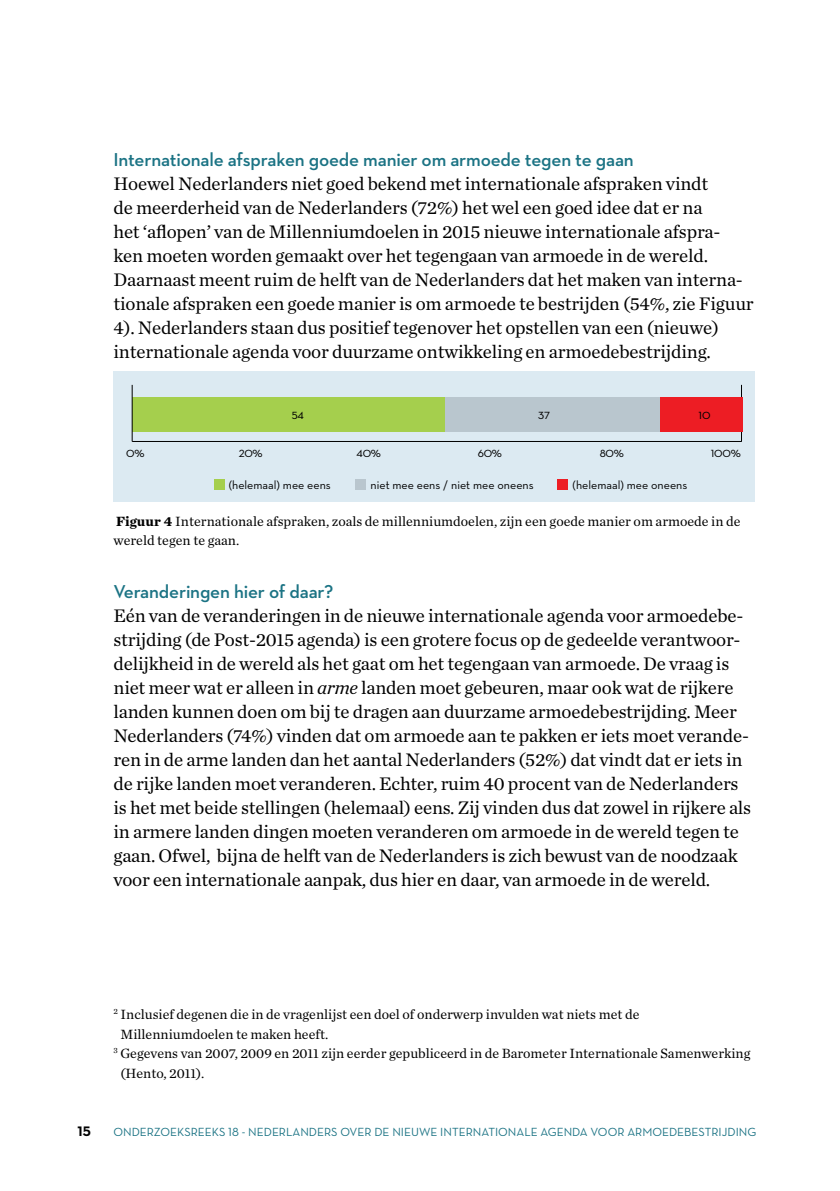
<style>
.page{position:relative;width:840px;height:1191px;background:#fff}
.page>*{position:absolute;margin:0;border:0;box-sizing:border-box;transform-origin:0 0}
.t1{font:19px/24px "Chronicle Text G1";letter-spacing:-.01em;color:#000}
.t2{font:600 19px "Neutraface 2 Text";letter-spacing:-.01em;color:#1b7384}
.t3{font:14px/19.6px "Chronicle Text G1";color:#000}
.t4{font:500 14px "Neutraface Display";letter-spacing:-.02em;color:#000}
.t5{font:700 14px "Neutraface Text";color:#000}
.t6{font:12px "Neutraface Text";color:#1b7384}
.t7{font:12px "Neutraface Text";color:#000}
.s1{font-weight:700}
.s2{font-style:italic}
</style>
<div class="page">
<div style="left:113px;top:371px;width:641px;height:131px;background:#dceaf2"></div>
<div style="left:214px;top:479px;width:10px;height:10px;background:#a5cf4d"></div>
<div style="left:355px;top:479px;width:10px;height:10px;background:#b9c6ce"></div>
<div style="left:557px;top:479px;width:10px;height:10px;background:#ed1d24"></div>
<hr style="left:132px;top:441px;width:609px;height:1px;background:#000">
<hr style="left:740px;top:385px;width:1px;height:56px;background:#000">
<div style="left:444px;top:397px;width:215px;height:35px;background:#b9c6ce"></div>
<div style="left:132px;top:397px;width:312px;height:35px;background:#a5cf4d"></div>
<div style="left:659px;top:397px;width:83px;height:35px;background:#ed1d24"></div>
<hr style="left:132px;top:385px;width:1px;height:56px;background:#000">
<p class="t2" style="left:113px;top:147px;width:521px">I nternationale afspraken goede manier om armoede tegen te gaan</p>
<p class="t1" style="left:113px;top:171px;width:641px">Hoewel Nederlanders niet goed bekend met internationale afspraken vindt<br>de meerderheid van de Nederlanders (72%) het wel een goed idee dat er na<br>het ‘aflopen’ van de Millenniumdoelen in 2015 nieuwe internationale afspra&shy;ken moeten worden gemaakt over het tegengaan van armoede in de wereld.<br>Daarnaast meent ruim de helft van de Nederlanders dat het maken van interna&shy;tionale afspraken een goede manier is om armoede te bestrijden (54%, zie Figuur 4). Nederlanders staan dus positief tegenover het opstellen van een (nieuwe) internationale agenda voor duurzame ontwikkeling en armoedebestrijding.</p>
<p class="t4" style="left:291px;top:407px;width:14px">54</p>
<p class="t4" style="left:698px;top:407px;width:13px">10</p>
<p class="t4" style="left:538px;top:407px;width:13px">37</p>
<p class="t4" style="left:126px;top:444px;width:20px">0%</p>
<p class="t4" style="left:238px;top:444px;width:25px">20%</p>
<p class="t4" style="left:356px;top:444px;width:26px">40%</p>
<p class="t4" style="left:477px;top:444px;width:26px">60%</p>
<p class="t4" style="left:599px;top:444px;width:26px">80%</p>
<p class="t4" style="left:710px;top:444px;width:31px">100%</p>
<p class="t7" style="left:228px;top:477px;width:103px">(HELEMAAL) MEE EENS</p>
<p class="t7" style="left:370px;top:477px;width:164px">NIET MEE EENS / NIET MEE ONEENS</p>
<p class="t7" style="left:572px;top:478px;width:116px">(HELEMAAL) MEE ONEENS</p>
<p class="t3" style="left:113px;top:511px;width:628px"><span class="s1">Figuur 4</span> Internationale afspraken, zoals de millenniumdoelen, zijn een goede manier om armoede in de wereld tegen te gaan.</p>
<p class="t2" style="left:113px;top:579px;width:221px">Veranderingen hier of daar?</p>
<p class="t1" style="left:113px;top:603px;width:639px">Eén van de veranderingen in de nieuwe internationale agenda voor armoedebe&shy;strijding (de Post-2015 agenda) is een grotere focus op de gedeelde verantwoor&shy;delijkheid in de wereld als het gaat om het tegengaan van armoede. De vraag is niet meer wat er alleen in <span class="s2">arme</span> landen moet gebeuren, maar ook wat de rijkere landen kunnen doen om bij te dragen aan duurzame armoedebestrijding. Meer Nederlanders (74%) vinden dat om armoede aan te pakken er iets moet verande&shy;ren in de arme landen dan het aantal Nederlanders (52%) dat vindt dat er iets in de rijke landen moet veranderen. Echter, ruim 40 procent van de Nederlanders is het met beide stellingen (helemaal) eens. Zij vinden dus dat zowel in rijkere als in armere landen dingen moeten veranderen om armoede in de wereld tegen te gaan. Ofwel, bijna de helft van de Nederlanders is zich bewust van de noodzaak voor een internationale aanpak, dus hier en daar, van armoede in de wereld.</p>
<p class="t3" style="left:113px;top:1004px;width:527px"><sup>2</sup> Inclusief degenen die in de vragenlijst een doel of onderwerp invulden wat niets met de</p>
<p class="t3" style="left:120px;top:1023px;width:209px">Millenniumdoelen te maken heeft.</p>
<p class="t3" style="left:113px;top:1043px;width:638px"><sup>3</sup> Gegevens van 2007, 2009 en 2011 zijn eerder gepubliceerd in de Barometer Internationale Samenwerking</p>
<p class="t3" style="left:120px;top:1062px;width:85px">(Hento, 2011).</p>
<p class="t5" style="left:77px;top:1122px;width:15px">15</p>
<p class="t6" style="left:113px;top:1124px;width:644px">ONDERZOEKSREEKS 18 - N EDERLANDERS OVER DE NIEUWE INTERNATIONALE AGENDA VOOR ARMOEDEBESTRIJDING</p>
</div>
